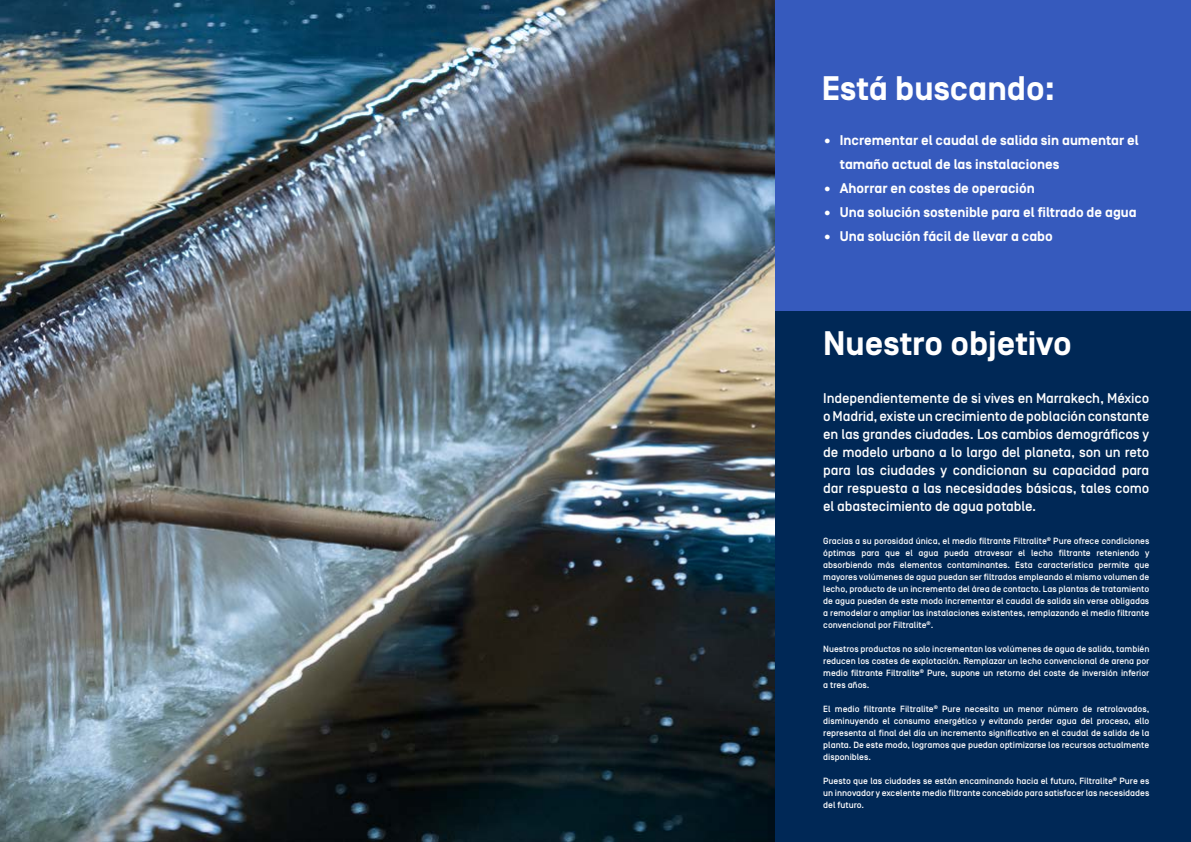
<style>
.page{position:relative;width:1191px;height:842px;background:#fff}
.page>*{position:absolute;margin:0;border:0;box-sizing:border-box;transform-origin:0 0}
.t1{font:700 34px "Simplon Norm";color:#fff}
.t2{font:500 14px/18px "Simplon Norm";letter-spacing:-.01em;color:#fff;text-align:justify}
.t3{font:700 14px/24px "Simplon Norm";color:#fff}
.t4{font:500 9px/12px "Simplon Norm";color:#fff;text-align:justify}
</style>
<div class="page">
<img style="left:0;top:0;width:775px;height:842px">
<div style="left:775px;top:0;width:416px;height:842px;background:#002856"></div>
<div style="left:775px;top:0;width:416px;height:310px;background:#365abd"></div>
<h1 class="t1" style="left:822px;top:69px;width:235px">Está buscando:</h1>
<h2 class="t3" style="left:840px;top:128px;width:300px;text-indent:-18px">• Incrementar el caudal de salida sin aumentar el tamaño actual de las instalaciones</h2>
<h2 class="t3" style="left:822px;top:176px;width:214px">• Ahorrar en costes de operación</h2>
<h2 class="t3" style="left:822px;top:200px;width:316px">• Una solución sostenible para el filtrado de agua</h2>
<h2 class="t3" style="left:822px;top:224px;width:232px">• Una solución fácil de llevar a cabo</h2>
<h1 class="t1" style="left:823px;top:324px;width:250px">Nuestro objetivo</h1>
<p class="t2" style="left:823px;top:389px;width:328px">Independientemente de si vives en Marrakech, México o Madrid, existe un crecimiento de población constante en las grandes ciudades. Los cambios demográficos y de modelo urbano a lo largo del planeta, son un reto para las ciudades y condicionan su capacidad para dar respuesta a las necesidades básicas, tales como el abastecimiento de agua potable.</p>
<p class="t4" style="left:823px;top:535px;width:327px">Gracias a su porosidad única, el medio filtrante Filtralite<sup>®</sup> Pure ofrece condiciones óptimas para que el agua pueda atravesar el lecho filtrante reteniendo y absorbiendo más elementos contaminantes. Esta característica permite que mayores volúmenes de agua puedan ser filtrados empleando el mismo volumen de lecho, producto de un incremento del área de contacto. Las plantas de tratamiento de agua pueden de este modo incrementar el caudal de salida sin verse obligadas a remodelar o ampliar las instalaciones existentes, remplazando el medio filtrante convencional por Filtralite<sup>®</sup>.</p>
<p class="t4" style="left:823px;top:643px;width:328px">Nuestros productos no solo incrementan los volúmenes de agua de salida, también reducen los costes de explotación. Remplazar un lecho convencional de arena por medio filtrante Filtralite<sup>®</sup> Pure, supone un retorno del coste de inversión inferior a tres años.</p>
<p class="t4" style="left:823px;top:703px;width:327px">El medio filtrante Filtralite<sup>®</sup> Pure necesita un menor número de retrolavados, disminuyendo el consumo energético y evitando perder agua del proceso, ello representa al final del día un incremento significativo en el caudal de salida de la planta. De este modo, logramos que puedan optimizarse los recursos actualmente disponibles.</p>
<p class="t4" style="left:823px;top:775px;width:327px">Puesto que las ciudades se están encaminando hacia el futuro, Filtralite<sup>®</sup> Pure es un innovador y excelente medio filtrante concebido para satisfacer las necesidades del futuro.</p>
</div>
